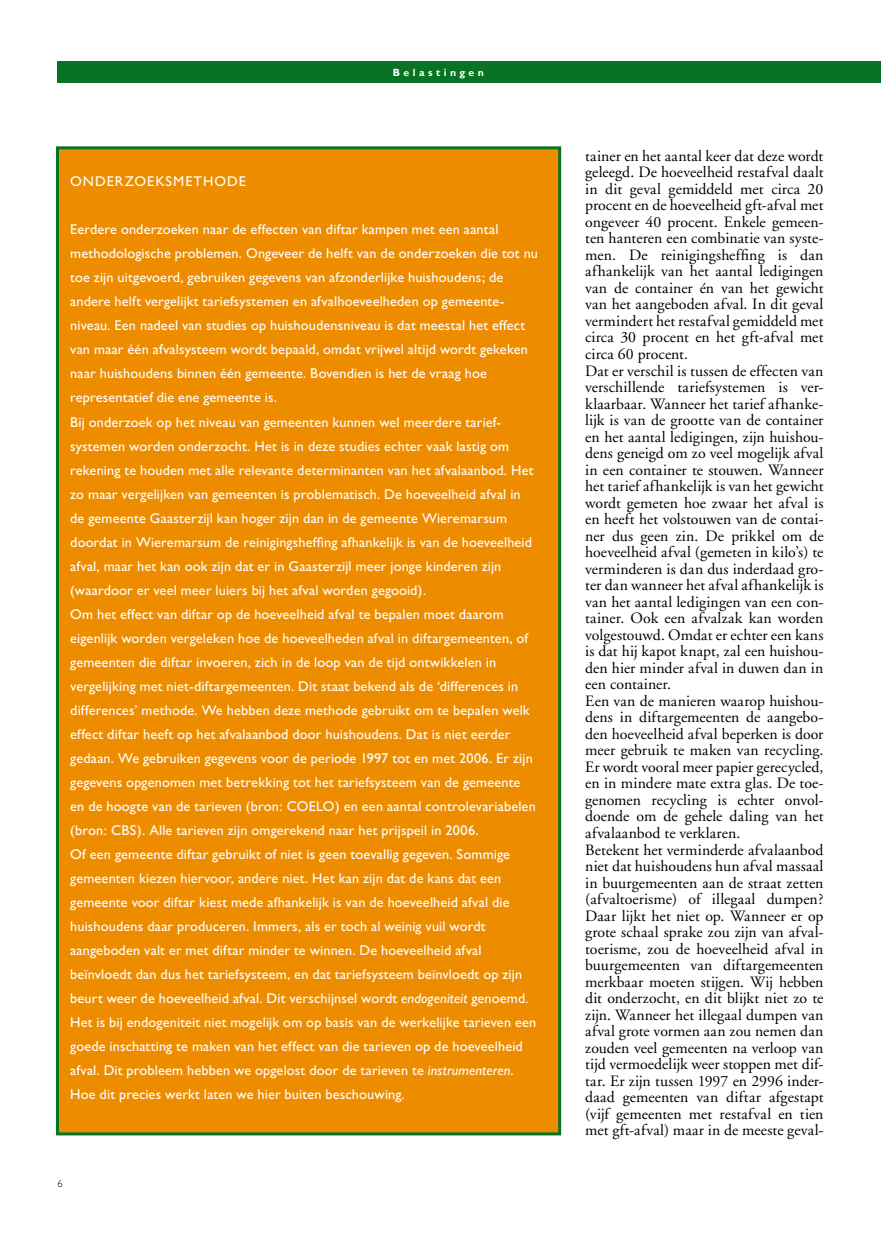
<style>
.page{position:relative;width:881px;height:1251px;background:#fff}
.page>*{position:absolute;margin:0;border:0;box-sizing:border-box;transform-origin:0 0}
.t1{font:15.75px/16.5px "Adobe Garamond";letter-spacing:.005em;color:#000}
.t2{font:14.25px/24px "Gill Sans";letter-spacing:.01em;color:#fff}
.t3{font:14.25px "Gill Sans";letter-spacing:.07em;color:#fff}
.t4{font:700 10.5px "Gill Sans";letter-spacing:.325em;color:#fff}
.t5{font:300 10.5px "Gill Sans";color:#000}
.s1{font-style:italic}
</style>
<div class="page">
<div style="left:56px;top:146px;width:505px;height:989px;background:#ee8c00;border:3px solid #087323"></div>
<div style="left:57px;top:62px;width:823px;height:21px;background:#087323"></div>
<p class="t4" style="left:392px;top:66px;width:92px">Belastingen</p>
<p class="t3" style="left:70px;top:173px;width:177px">Onderzoeksmethode</p>
<p class="t2" style="left:70px;top:218px;width:469px">Eerdere onderzoeken naar de effecten van diftar kampen met een aantal methodologische problemen. Ongeveer de helft van de onderzoeken die tot nu toe zijn uitgevoerd, gebruiken gegevens van afzonderlijke huishoudens; de andere helft vergelijkt tariefsystemen en afvalhoeveelheden op gemeente&shy;niveau. Een nadeel van studies op huishoudensniveau is dat meestal het effect van maar één afvalsysteem wordt bepaald, omdat vrijwel altijd wordt gekeken naar huishoudens binnen één gemeente. Bovendien is het de vraag hoe representatief die ene gemeente is.<br>Bij onderzoek op het niveau van gemeenten kunnen wel meerdere tarief&shy;systemen worden onderzocht. H et is in deze studies echter vaak lastig om rekening te houden met alle relevante determinanten van het afvalaanbod. Het zo maar vergelijken van gemeenten is problematisch. De hoeveelheid afval in de gemeente Gaasterzijl kan hoger zijn dan in de gemeente Wieremarsum doordat in Wieremarsum de reinigingsheffing afhankelijk is van de hoeveelheid afval, maar het kan ook zijn dat er in Gaasterzijl meer jonge kinderen zijn (waardoor er veel meer luiers bij het afval worden gegooid).<br>Om het effect van diftar op de hoeveelheid afval te bepalen moet daarom eigenlijk worden vergeleken hoe de hoeveelheden afval in diftargemeenten, of gemeenten die diftar invoeren, zich in de loop van de tijd ontwikkelen in vergelijking met niet-diftargemeenten. Dit staat bekend als de ‘differences in differences’ methode. We hebben deze methode gebruikt om te bepalen welk effect diftar heeft op het afvalaanbod door huishoudens. Dat is niet eerder gedaan. We gebruiken gegevens voor de periode 1997 tot en met 2006. Er zijn gegevens opgenomen met betrekking tot het tariefsysteem van de gemeente en de hoogte van de tarieven (bron: COELO) en een aantal controlevariabelen (bron: CBS). Alle tarieven zijn omgerekend naar het prijspeil in 2006.<br>Of een gemeente diftar gebruikt of niet is geen toevallig gegeven. Sommige gemeenten kiezen hiervoor, andere niet. H et kan zijn dat de kans dat een gemeente voor diftar kiest mede afhankelijk is van de hoeveelheid afval die huishoudens daar produceren. Immers, als er toch al weinig vuil wordt aangeboden valt er met diftar minder te winnen. De hoeveelheid afval beïnvloedt dan dus het tariefsysteem, en dat tariefsysteem beïnvloedt op zijn beurt weer de hoeveelheid afval. Dit verschijnsel wordt <span class="s1">endogeniteit</span> genoemd.<br>H et is bij endogeniteit niet mogelijk om op basis van de werkelijke tarieven een goede inschatting te maken van het effect van die tarieven op de hoeveelheid afval. Dit probleem hebben we opgelost door de tarieven te <span class="s1">instrumenteren</span>.<br>H oe dit precies werkt laten we hier buiten beschouwing.</p>
<p class="t5" style="left:57px;top:1176px;width:7px">6</p>
<p class="t1" style="left:585px;top:148px;width:240px">tainer en het aantal keer dat deze wordt geleegd. De hoeveelheid restafval daalt in dit geval gemiddeld met circa 20 procent en de hoeveelheid gft-afval met ongeveer 40 procent. Enkele gemeen&shy;ten hanteren een combinatie van syste&shy;men. De reinigingsheffing is dan afhankelijk van het aantal ledigingen van de container én van het gewicht van het aangeboden afval. In dit geval vermindert het restafval gemiddeld met circa 30 procent en het gft-afval met circa 60 procent.<br>Dat er verschil is tussen de effecten van verschillende tariefsystemen is ver&shy;klaarbaar. Wanneer het tarief afhanke&shy;lijk is van de grootte van de container en het aantal ledigingen, zijn huishou&shy;dens geneigd om zo veel mogelijk afval in een container te stouwen. Wanneer het tarief afhankelijk is van het gewicht wordt gemeten hoe zwaar het afval is en heeft het volstouwen van de contai&shy;ner dus geen zin. De prikkel om de hoeveelheid afval (gemeten in kilo’s) te verminderen is dan dus inderdaad gro&shy;ter dan wanneer het afval afhankelijk is van het aantal ledigingen van een con&shy;tainer. Ook een afvalzak kan worden volgestouwd. Omdat er echter een kans is dat hij kapot knapt, zal een huishou&shy;den hier minder afval in duwen dan in een container.<br>Een van de manieren waarop huishou&shy;dens in diftargemeenten de aangebo&shy;den hoeveelheid afval beperken is door meer gebruik te maken van recycling.<br>Er wordt vooral meer papier gerecycled, en in mindere mate extra glas. De toe&shy;genomen recycling is echter onvol&shy;doende om de gehele daling van het afvalaanbod te verklaren.<br>Betekent het verminderde afvalaanbod niet dat huishoudens hun afval massaal in buurgemeenten aan de straat zetten (afvaltoerisme) of illegaal dumpen?<br>Daar lijkt het niet op. Wanneer er op grote schaal sprake zou zijn van afval&shy;toerisme, zou de hoeveelheid afval in buurgemeenten van diftargemeenten merkbaar moeten stijgen. Wij hebben dit onderzocht, en dit blijkt niet zo te zijn. Wanneer het illegaal dumpen van afval grote vormen aan zou nemen dan zouden veel gemeenten na verloop van tijd vermoedelijk weer stoppen met dif&shy;tar. Er zijn tussen 1997 en 2996 inder&shy;daad gemeenten van diftar afgestapt (vijf gemeenten met restafval en tien met gft-afval) maar in de meeste geval-</p>
</div>
